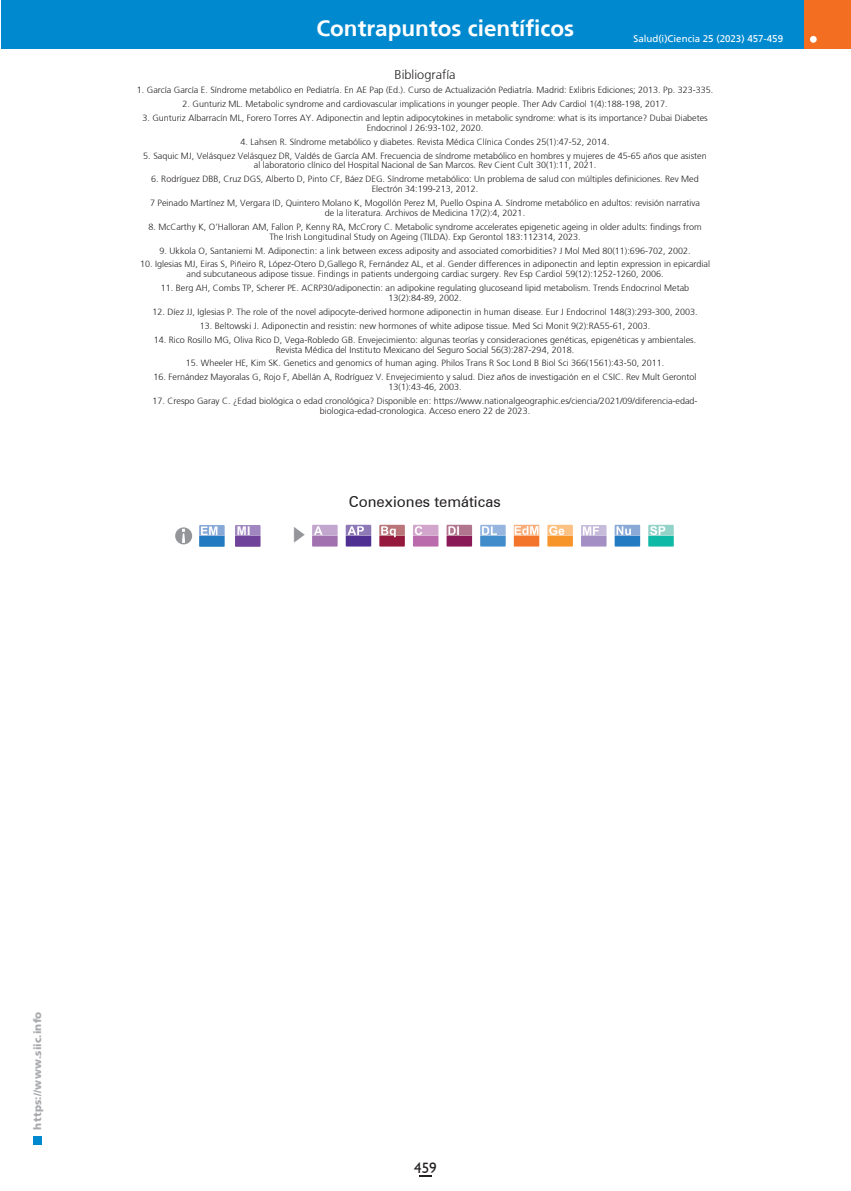
<style>
.page{position:relative;width:851px;height:1191px;background:#fff}
.page>*{position:absolute;margin:0;border:0;box-sizing:border-box;transform-origin:0 0}
.t1{font:700 22.5px "Frutiger";color:#fff}
.t2{font:16.5px "Koz Min Pr 6 N";color:#939598}
.t3{font:15px "Zurich BT";color:#231f20}
.t4{font:15px "Humanist 521 BT";color:#231f20}
.t5{font:300 12.75px "Frutiger";color:#231f20}
.t6{font:700 12px "Arial";color:#fff}
.t7{font:900 10.5px "Frutiger";letter-spacing:.015em;color:#a8a9ad}
.t8{font:9.75px "Frutiger";color:#fff}
.t9{font:300 9px/9.8px "Frutiger";color:#231f20;text-align:center}
</style>
<div class="page">
<div style="left:1px;top:0;width:849px;height:49px;background:#0089cf"></div>
<div style="left:804px;top:0;width:46px;height:49px;background:#f36e21"></div>
<svg style="left:809px;top:36px;width:7px;height:7px"></svg>
<div style="left:33px;top:1135px;width:9px;height:9px;background:#0089cf"></div>
<svg style="left:419px;top:1175px;width:12px;height:1px"></svg>
<div style="left:175px;top:527px;width:17px;height:17px;background:#939598;border-radius:50%"></div>
<svg style="left:182px;top:529px;width:3px;height:14px"></svg>
<svg style="left:614px;top:525px;width:26px;height:21px"></svg>
<svg style="left:480px;top:525px;width:25px;height:21px"></svg>
<svg style="left:199px;top:525px;width:26px;height:22px"></svg>
<svg style="left:379px;top:525px;width:26px;height:21px"></svg>
<svg style="left:648px;top:525px;width:25px;height:21px"></svg>
<svg style="left:446px;top:525px;width:26px;height:21px"></svg>
<svg style="left:235px;top:525px;width:25px;height:22px"></svg>
<svg style="left:312px;top:525px;width:25px;height:21px"></svg>
<svg style="left:413px;top:525px;width:25px;height:21px"></svg>
<svg style="left:547px;top:525px;width:26px;height:21px"></svg>
<svg style="left:581px;top:525px;width:25px;height:21px"></svg>
<svg style="left:345px;top:525px;width:26px;height:21px"></svg>
<svg style="left:513px;top:525px;width:26px;height:21px"></svg>
<h1 class="t1" style="left:316px;top:15px;width:259px">Contrapuntos científicos</h1>
<p class="t8" style="left:633px;top:33px;width:151px">Salud(i)Ciencia 25 (2023) 457-459</p>
<h3 class="t5" style="left:394px;top:68px;width:62px">Bibliografía</h3>
<p class="t9" style="left:137px;top:85px;width:578px">1. García García E. Síndrome metabólico en Pediatría. En AE Pap (Ed.). Curso de Actualización Pediatría. Madrid: Exlibris Ediciones; 2013. Pp. 323-335.</p>
<p class="t9" style="left:182px;top:99px;width:486px">2. Gunturiz ML. Metabolic syndrome and cardiovascular implications in younger people. Ther Adv Cardiol 1(4):188-198, 2017.</p>
<p class="t9" style="left:142px;top:113px;width:567px">3. Gunturiz Albarracín ML, Forero Torres AY. Adiponectin and leptin adipocytokines in metabolic syndrome: what is its importance? Dubai Diabetes<br>Endocrinol J 26:93-102, 2020.</p>
<p class="t9" style="left:240px;top:137px;width:370px">4. Lahsen R. Síndrome metabólico y diabetes. Revista Médica Clínica Condes 25(1):47-52, 2014.</p>
<p class="t9" style="left:143px;top:151px;width:565px">5. Saquic MJ, Velásquez Velásquez DR, Valdés de García AM. Frecuencia de síndrome metabólico en hombres y mujeres de 45-65 años que asisten al laboratorio clínico del Hospital Nacional de San Marcos. Rev Cient Cult 30(1):11, 2021.</p>
<p class="t9" style="left:151px;top:174px;width:549px">6. Rodríguez DBB, Cruz DGS, Alberto D, Pinto CF, Báez DEG. Síndrome metabólico: Un problema de salud con múltiples definiciones. Rev Med<br>Electrón 34:199-213, 2012.</p>
<p class="t9" style="left:150px;top:198px;width:551px">7 Peinado Martínez M, Vergara ID, Quintero Molano K, Mogollón Perez M, Puello Ospina A. Síndrome metabólico en adultos: revisión narrativa de la literatura. Archivos de Medicina 17(2):4, 2021.</p>
<p class="t9" style="left:148px;top:222px;width:555px">8. McCarthy K, O’Halloran AM, Fallon P, Kenny RA, McCrory C. Metabolic syndrome accelerates epigenetic ageing in older adults: findings from<br>The Irish Longitudinal Study on Ageing (TILDA). Exp Gerontol 183:112314, 2023.</p>
<p class="t9" style="left:159px;top:245px;width:532px">9. Ukkola O, Santaniemi M. Adiponectin: a link between excess adiposity and associated comorbidities? J Mol Med 80(11):696-702, 2002.</p>
<p class="t9" style="left:140px;top:259px;width:571px">10. Iglesias MJ, Eiras S, Piñeiro R, López-Otero D,Gallego R, Fernández AL, et al. Gender differences in adiponectin and leptin expression in epicardial and subcutaneous adipose tissue. Findings in patients undergoing cardiac surgery. Rev Esp Cardiol 59(12):1252-1260, 2006.</p>
<p class="t9" style="left:161px;top:283px;width:530px">11. Berg AH, Combs TP, Scherer PE. ACRP30/adiponectin: an adipokine regulating glucoseand lipid metabolism. Trends Endocrinol Metab<br>13(2):84-89, 2002.</p>
<p class="t9" style="left:152px;top:307px;width:546px">12. Díez JJ, Iglesias P. The role of the novel adipocyte-derived hormone adiponectin in human disease. Eur J Endocrinol 148(3):293-300, 2003.</p>
<p class="t9" style="left:200px;top:321px;width:452px">13. Beltowski J. Adiponectin and resistin: new hormones of white adipose tissue. Med Sci Monit 9(2):RA55-61, 2003.</p>
<p class="t9" style="left:154px;top:335px;width:544px">14. Rico Rosillo MG, Oliva Rico D, Vega-Robledo GB. Envejecimiento: algunas teorías y consideraciones genéticas, epigenéticas y ambientales.<br>Revista Médica del Instituto Mexicano del Seguro Social 56(3):287-294, 2018.</p>
<p class="t9" style="left:186px;top:358px;width:480px">15. Wheeler HE, Kim SK. Genetics and genomics of human aging. Philos Trans R Soc Lond B Biol Sci 366(1561):43-50, 2011.</p>
<p class="t9" style="left:153px;top:372px;width:544px">16. Fernández Mayoralas G, Rojo F, Abellán A, Rodríguez V. Envejecimiento y salud. Diez años de investigación en el CSIC. Rev Mult Gerontol<br>13(1):43-46, 2003.</p>
<p class="t9" style="left:152px;top:396px;width:546px">17. Crespo Garay C. ¿Edad biológica o edad cronológica? Disponible en: https://www.nationalgeographic.es/ciencia/2021/09/diferencia-edad&shy;biologica-edad-cronologica. Acceso enero 22 de 2023.</p>
<h3 class="t6" style="left:237px;top:523px;width:15px">MI</h3>
<h2 class="t2" style="left:290px;top:525px;width:18px">▶</h2>
<h3 class="t3" style="left:349px;top:492px;width:153px">Conexiones temáticas</h3>
<p class="t7" style="left:31px;top:1129px;width:120px;rotate:-90deg">https://www.siic.info</p>
<h3 class="t4" style="left:414px;top:1158px;width:24px">459</h3>
</div>
